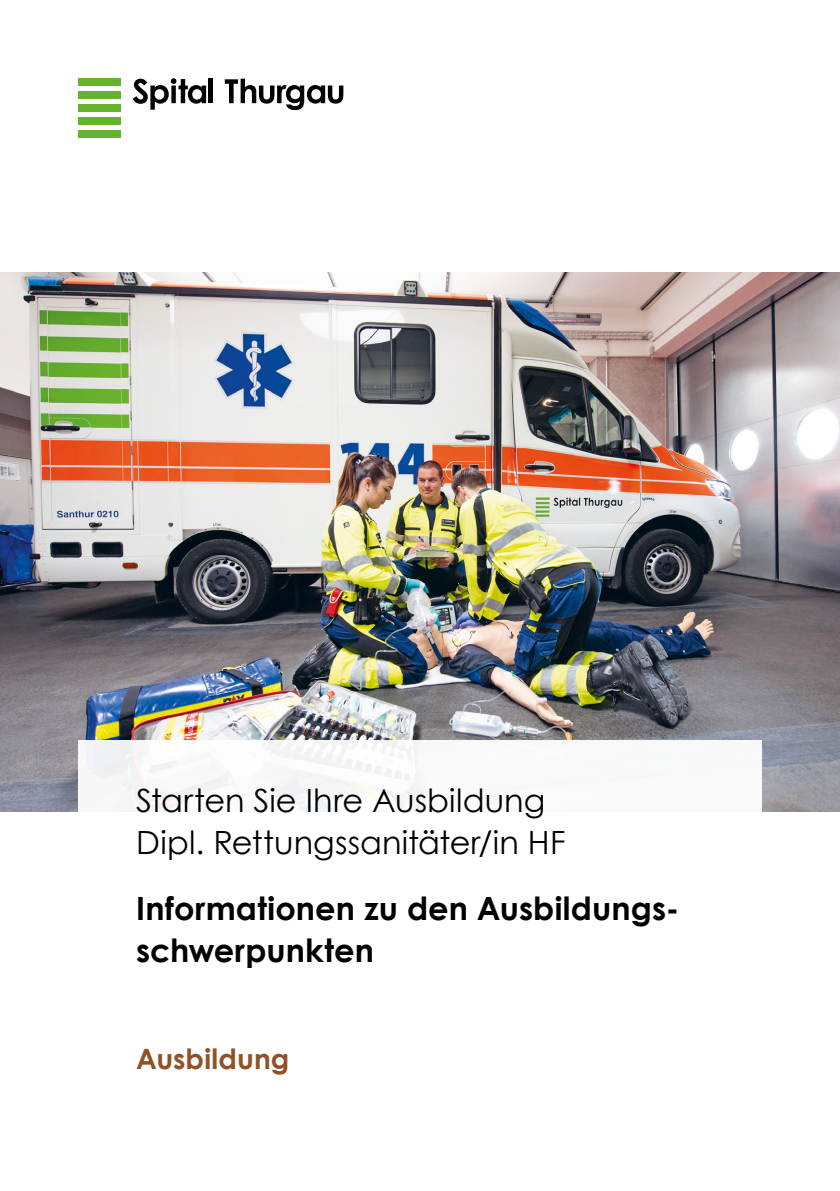
<style>
.page{position:relative;width:840px;height:1191px;background:#fff}
.page>*{position:absolute;margin:0;border:0;box-sizing:border-box;transform-origin:0 0}
.t1{font:32px/42px "Century Gothic";color:#000}
.t2{font:700 32px/42px "Century Gothic";color:#000}
.t3{font:700 28px "Century Gothic";letter-spacing:.005em;color:#905127}
</style>
<div class="page">
<img style="left:0;top:272px;width:839px;height:539px">
<svg style="left:133px;top:78px;width:73px;height:32px"></svg>
<hr style="left:209px;top:79px;width:4px;height:24px;background:#010202">
<svg style="left:225px;top:79px;width:118px;height:31px"></svg>
<div style="left:78px;top:78px;width:43px;height:8px;background:#65b32e"></div>
<div style="left:78px;top:130px;width:43px;height:7px;background:#65b32e"></div>
<div style="left:78px;top:91px;width:43px;height:8px;background:#65b32e"></div>
<div style="left:78px;top:104px;width:43px;height:7px;background:#65b32e"></div>
<div style="left:78px;top:117px;width:43px;height:7px;background:#65b32e"></div>
<div style="left:78px;top:740px;width:683px;height:244px;background:#fff"></div>
<p class="t1" style="left:136px;top:779px;width:430px">Starten Sie Ihre Ausbildung<br>Dipl. Rettungssanitäter/in HF</p>
<p class="t2" style="left:136px;top:886px;width:544px">Informationen zu den Ausbildungs&shy;schwerpunkten</p>
<p class="t3" style="left:136px;top:1037px;width:155px">Ausbildung</p>
</div>
